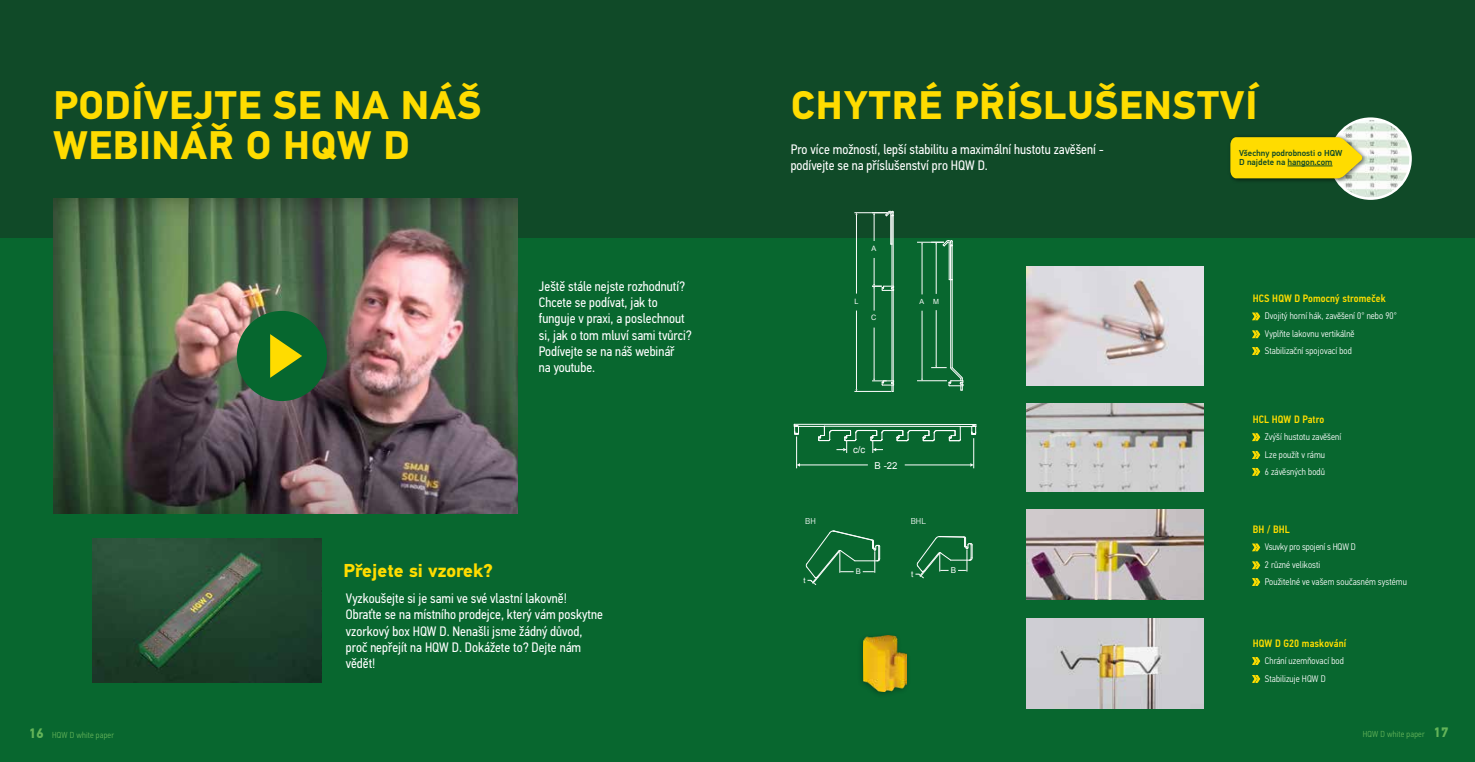
<style>
.page{position:relative;width:1475px;height:762px;background:#fff}
.page>*{position:absolute;margin:0;border:0;box-sizing:border-box;transform-origin:0 0}
.t1{font:700 40px/40px "PF Din Text Pro";letter-spacing:.02em;color:#ffdc00}
.t2{font:700 18.75px "PF Din Text Pro";color:#ffdc00}
.t3{font:13.75px/16.2px "PF Din Text Cond Pro";color:#fff}
.t4{font:500 10.75px "PF Din Text Cond Pro";letter-spacing:.01em;color:#fd0}
.t5{font:9.62px "Arial";color:#fff}
.t6{font:300 9.5px/17.5px "PF Din Text Cond Pro";letter-spacing:.01em;color:#fff}
.t7{font:300 8.75px "PF Din Text Cond Pro";letter-spacing:.02em;color:#64b459}
.t8{font:500 8.62px/9.4px "PF Din Text Pro";color:#104a28}
.t9{font:300 8.62px "PF Din Text Pro";color:#fff}
.t10{font:8.12px "Arial";color:#fff}
.t11{font:7.62px "Arial";color:#fff}
.t12{font:7.38px "Arial";color:#fff}
.t13{font:7.12px "Arial";color:#fff}
.s1{font-family:"PF Din Text Pro";font-weight:700;font-size:13.75px}
</style>
<div class="page">
<div style="left:737px;top:0;width:737px;height:762px;background:#104a28"></div>
<div style="left:0;top:0;width:737px;height:762px;background:#104a28"></div>
<div style="left:0;top:238px;width:1474px;height:524px;background:#08672f"></div>
<img style="left:92px;top:538px;width:229px;height:144px">
<img style="left:53px;top:199px;width:464px;height:314px">
<div style="left:237px;top:311px;width:90px;height:90px;background:#06672f;border-radius:50%"></div>
<svg style="left:270px;top:334px;width:32px;height:44px"></svg>
<img style="left:1026px;top:510px;width:177px;height:90px">
<img style="left:1026px;top:266px;width:177px;height:119px">
<img style="left:1026px;top:404px;width:177px;height:87px">
<img style="left:1026px;top:618px;width:177px;height:91px">
<hr style="left:891px;top:244px;width:1px;height:42px;background:#fff">
<hr style="left:891px;top:290px;width:1px;height:91px;background:#fff">
<hr style="left:892px;top:290px;width:1px;height:91px;background:#fff">
<hr style="left:892px;top:215px;width:1px;height:71px;background:#fff">
<svg style="left:871px;top:211px;width:22px;height:34px"></svg>
<hr style="left:873px;top:328px;width:1px;height:51px;background:#fff">
<svg style="left:872px;top:258px;width:22px;height:53px"></svg>
<svg style="left:871px;top:379px;width:23px;height:13px"></svg>
<hr style="left:856px;top:215px;width:1px;height:79px;background:#fff">
<hr style="left:856px;top:310px;width:1px;height:79px;background:#fff">
<hr style="left:854px;top:212px;width:33px;height:1px;background:#fff">
<hr style="left:854px;top:391px;width:37px;height:1px;background:#fff">
<hr style="left:799px;top:465px;width:68px;height:1px;background:#fff">
<hr style="left:904px;top:465px;width:66px;height:1px;background:#fff">
<hr style="left:796px;top:436px;width:1px;height:32px;background:#fff">
<hr style="left:973px;top:438px;width:1px;height:30px;background:#fff">
<svg style="left:794px;top:424px;width:182px;height:29px"></svg>
<svg style="left:915px;top:536px;width:57px;height:42px"></svg>
<svg style="left:805px;top:530px;width:75px;height:55px"></svg>
<div style="left:856px;top:632px;width:55px;height:66px;background:#000;opacity:.32"></div>
<img style="left:863px;top:636px;width:43px;height:55px">
<svg style="left:1252px;top:313px;width:7px;height:7px"></svg>
<svg style="left:1252px;top:330px;width:7px;height:8px"></svg>
<svg style="left:1252px;top:347px;width:7px;height:8px"></svg>
<svg style="left:1252px;top:433px;width:7px;height:8px"></svg>
<svg style="left:1252px;top:451px;width:7px;height:8px"></svg>
<svg style="left:1252px;top:468px;width:7px;height:8px"></svg>
<svg style="left:1252px;top:544px;width:7px;height:7px"></svg>
<svg style="left:1252px;top:561px;width:7px;height:8px"></svg>
<svg style="left:1252px;top:578px;width:7px;height:8px"></svg>
<svg style="left:1252px;top:657px;width:7px;height:8px"></svg>
<svg style="left:1252px;top:675px;width:7px;height:8px"></svg>
<img style="left:1330px;top:119px;width:80px;height:80px;border-radius:40px">
<div style="left:1328px;top:117px;width:83px;height:83px;border:2px solid #fff;border-radius:50%"></div>
<div style="left:1226px;top:134px;width:141px;height:50px;background:#000;opacity:.55"></div>
<svg style="left:1230px;top:137px;width:132px;height:41px;background:#f7d80f"></svg>
<hr style="left:1287px;top:166px;width:45px;height:1px;background:#104a28">
<hr style="left:948px;top:243px;width:1px;height:37px;background:#fff">
<hr style="left:951px;top:280px;width:1px;height:88px;background:#fff">
<hr style="left:950px;top:280px;width:1px;height:88px;background:#fff">
<hr style="left:950px;top:245px;width:1px;height:35px;background:#fff">
<hr style="left:951px;top:245px;width:1px;height:35px;background:#fff">
<hr style="left:921px;top:244px;width:1px;height:50px;background:#fff">
<hr style="left:921px;top:311px;width:1px;height:68px;background:#fff">
<hr style="left:916px;top:380px;width:30px;height:1px;background:#fff">
<hr style="left:935px;top:244px;width:1px;height:50px;background:#fff">
<hr style="left:935px;top:310px;width:1px;height:56px;background:#fff">
<svg style="left:917px;top:240px;width:35px;height:6px"></svg>
<svg style="left:931px;top:366px;width:32px;height:25px"></svg>
<h1 class="t1" style="left:54px;top:86px;width:429px">PODÍVEJTE SE NA NÁŠ<br>WEBINÁŘ O HQW D</h1>
<p class="t3" style="left:539px;top:278px;width:154px">Ještě stále nejste rozhodnutí?<br>Chcete se podívat, jak to funguje v praxi, a poslechnout si, jak o tom mluví sami tvůrci?<br>Podívejte se na náš webinář<br>na youtube.</p>
<h2 class="t2" style="left:343px;top:559px;width:151px">Přejete si vzorek?</h2>
<p class="t3" style="left:346px;top:590px;width:258px">Vyzkoušejte si je sami ve své vlastní lakovně!<br>Obraťte se na místního prodejce, který vám poskytne vzorkový box HQW D. Nenašli jsme žádný důvod, proč nepřejít na HQW D. Dokážete to? Dejte nám vědět!</p>
<h1 class="t1" style="left:791px;top:86px;width:467px">CHYTRÉ PŘÍSLUŠENSTVÍ</h1>
<p class="t3" style="left:790px;top:141px;width:314px">Pro více možností, lepší stabilitu a maximální hustotu zavěšení - podívejte se na příslušenství pro HQW D.</p>
<p class="t12" style="left:871px;top:244px;width:6px">A</p>
<p class="t12" style="left:854px;top:296px;width:6px">L</p>
<p class="t12" style="left:870px;top:313px;width:7px">C</p>
<p class="t13" style="left:919px;top:297px;width:6px">A</p>
<p class="t13" style="left:933px;top:296px;width:7px">M</p>
<p class="t9" style="left:805px;top:515px;width:12px">BH</p>
<p class="t11" style="left:803px;top:575px;width:4px">t</p>
<p class="t5" style="left:852px;top:444px;width:14px">c/c</p>
<p class="t5" style="left:874px;top:459px;width:24px">B -22</p>
<p class="t11" style="left:855px;top:567px;width:7px">B</p>
<p class="t9" style="left:910px;top:515px;width:17px">BHL</p>
<p class="t10" style="left:911px;top:569px;width:4px">t</p>
<p class="t10" style="left:950px;top:565px;width:7px">B</p>
<p class="t8" style="left:1238px;top:148px;width:104px">Všechny podrobnosti o HQW<br>D najdete na hangon.com</p>
<p class="t4" style="left:1252px;top:292px;width:134px">HCS HQW D Pomocný stromeček</p>
<p class="t6" style="left:1264px;top:307px;width:133px">Dvojitý horní hák, zavěšení 0° nebo 90°<br>Vyplňte lakovnu vertikálně<br>Stabilizační spojovací bod</p>
<p class="t4" style="left:1252px;top:413px;width:73px">HCL HQW D Patro</p>
<p class="t6" style="left:1264px;top:428px;width:78px">Zvýší hustotu zavěšení<br>Lze použít v rámu<br>6 závěsných bodů</p>
<p class="t4" style="left:1252px;top:523px;width:38px">BH / BHL</p>
<p class="t6" style="left:1264px;top:538px;width:144px">Vsuvky pro spojení s HQW D<br>2 různé velikosti<br>Použitelné ve vašem současném systému</p>
<p class="t4" style="left:1252px;top:636px;width:95px">HQW D G20 maskování</p>
<p class="t6" style="left:1264px;top:652px;width:80px">Chrání uzemňovací bod<br>Stabilizuje HQW D</p>
<p class="t7" style="left:28px;top:729px;width:87px"><span class="s1">16</span> HQW D white paper</p>
<p class="t7" style="left:1362px;top:729px;width:87px">HQW D white paper <span class="s1">17</span></p>
</div>
